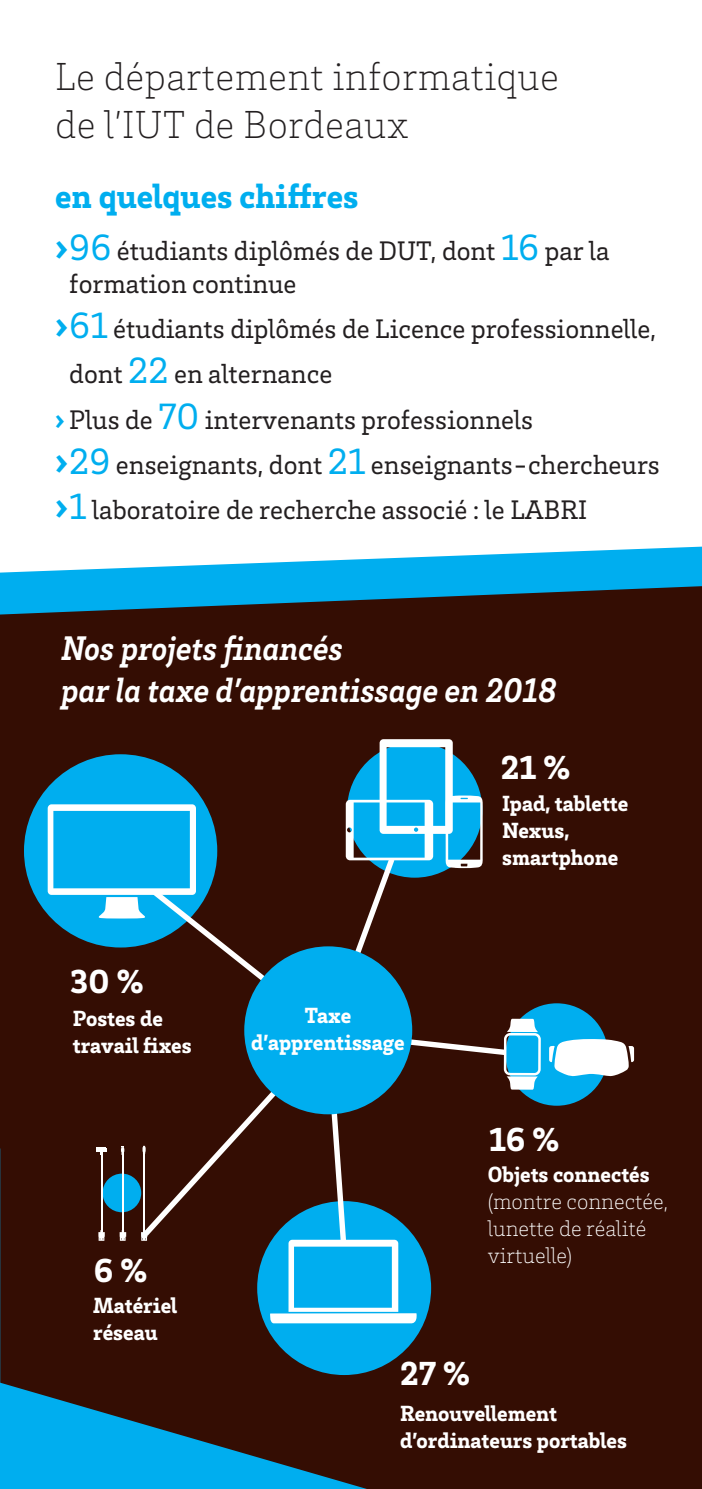
<style>
.page{position:relative;width:702px;height:1489px;background:#fff}
.page>*{position:absolute;margin:0;border:0;box-sizing:border-box;transform-origin:0 0}
._01_Titre_Blanc_13_5{font:200 40px/48px "Brix Slab";letter-spacing:.01em;color:#231f20}
.Titre_12_bleu{font:italic 700 35px/42px "Brix Slab";color:#fff;scale:.94 1}
._01_Titre_Blanc_13_5-2{font:900 35px "Brix Slab";color:#00aeef}
.t1{font:900 34.25px "Brix Slab";color:#fff}
.t2{font:27.5px/33px "Brix Slab";color:#231f20}
.t3{font:900 22.5px/27px "Brix Slab";color:#fff}
.t4{font:200 22.5px/27px "Brix Slab";color:#fff}
.s1{font-weight:900;font-size:37.5px;color:#00aeef}
.s2{font-size:37.5px;color:#00aeef}
.s3{font-weight:900;color:#00aeef}
.s4{font-weight:900}
</style>
<div class="page">
<div style="left:0;top:614px;width:702px;height:874px;background:#340d03"></div>
<div style="left:24px;top:754px;width:193px;height:193px;background:#00aeef;border-radius:50%"></div>
<div style="left:257px;top:1200px;width:174px;height:174px;background:#00aeef;border-radius:50%"></div>
<div style="left:505px;top:1003px;width:103px;height:102px;background:#00aeef;border-radius:50%"></div>
<svg style="left:549px;top:1038px;width:85px;height:38px"></svg>
<svg style="left:48px;top:739px;width:490px;height:584px"></svg>
<div style="left:504px;top:1032px;width:37px;height:43px;border:2px solid #fff;border-radius:5px"></div>
<svg style="left:0;top:546px;width:702px;height:68px;fill:#00aeef"></svg>
<svg style="left:0;top:1382px;width:367px;height:106px;background:#1a5c77"></svg>
<p class="_01_Titre_Blanc_13_5" style="left:55px;top:51px;width:505px">Le département informatique de l’IUT de Bordeaux</p>
<p class="_01_Titre_Blanc_13_5-2" style="left:55px;top:173px;width:305px">en quelques chiffres</p>
<p class="t2" style="left:69px;top:233px;width:542px;text-indent:-14px"><span class="s1">›</span><span class="s2">96</span> étudiants diplômés de DUT, dont <span class="s2">16</span> par la formation continue</p>
<p class="t2" style="left:69px;top:305px;width:588px;line-height:45px;text-indent:-14px"><span class="s1">›</span><span class="s2">61</span> étudiants diplômés de Licence professionnelle, dont <span class="s2">22</span> en alternance</p>
<p class="t2" style="left:55px;top:401px;width:479px"><span class="s3">›</span> Plus de <span class="s2">70</span> intervenants professionnels</p>
<p class="t2" style="left:55px;top:446px;width:606px"><span class="s1">›</span><span class="s2">29</span> enseignants, dont <span class="s2">21</span> enseignants-chercheurs</p>
<p class="t2" style="left:55px;top:491px;width:533px"><span class="s1">›</span><span class="s2">1</span> laboratoire de recherche associé : le LABRI</p>
<p class="Titre_12_bleu" style="left:61px;top:625px;width:528px">Nos projets financés<br>par la taxe d’apprentissage en 2018</p>
<p class="t1" style="left:501px;top:744px;width:71px">21 %</p>
<p class="t1" style="left:70px;top:958px;width:75px">30 %</p>
<p class="t3" style="left:73px;top:1003px;width:120px">Postes de travail fixes</p>
<p class="t1" style="left:94px;top:1247px;width:55px">6 %</p>
<p class="t3" style="left:93px;top:1290px;width:85px">Matériel réseau</p>
<p class="t3" style="left:502px;top:788px;width:128px">Ipad, tablette<br>Nexus, smartphone</p>
<p class="t3" style="left:251px;top:1000px;width:155px;text-align:center">Taxe d’apprentissage</p>
<p class="t1" style="left:489px;top:1116px;width:72px">16 %</p>
<p class="t4" style="left:488px;top:1160px;width:182px"><span class="s4">Objets connectés </span>(montre connectée, lunette de réalité virtuelle)</p>
<p class="t1" style="left:400px;top:1350px;width:72px">27 %</p>
<p class="t3" style="left:400px;top:1399px;width:228px">Renouvellement d’ordinateurs portables</p>
</div>
